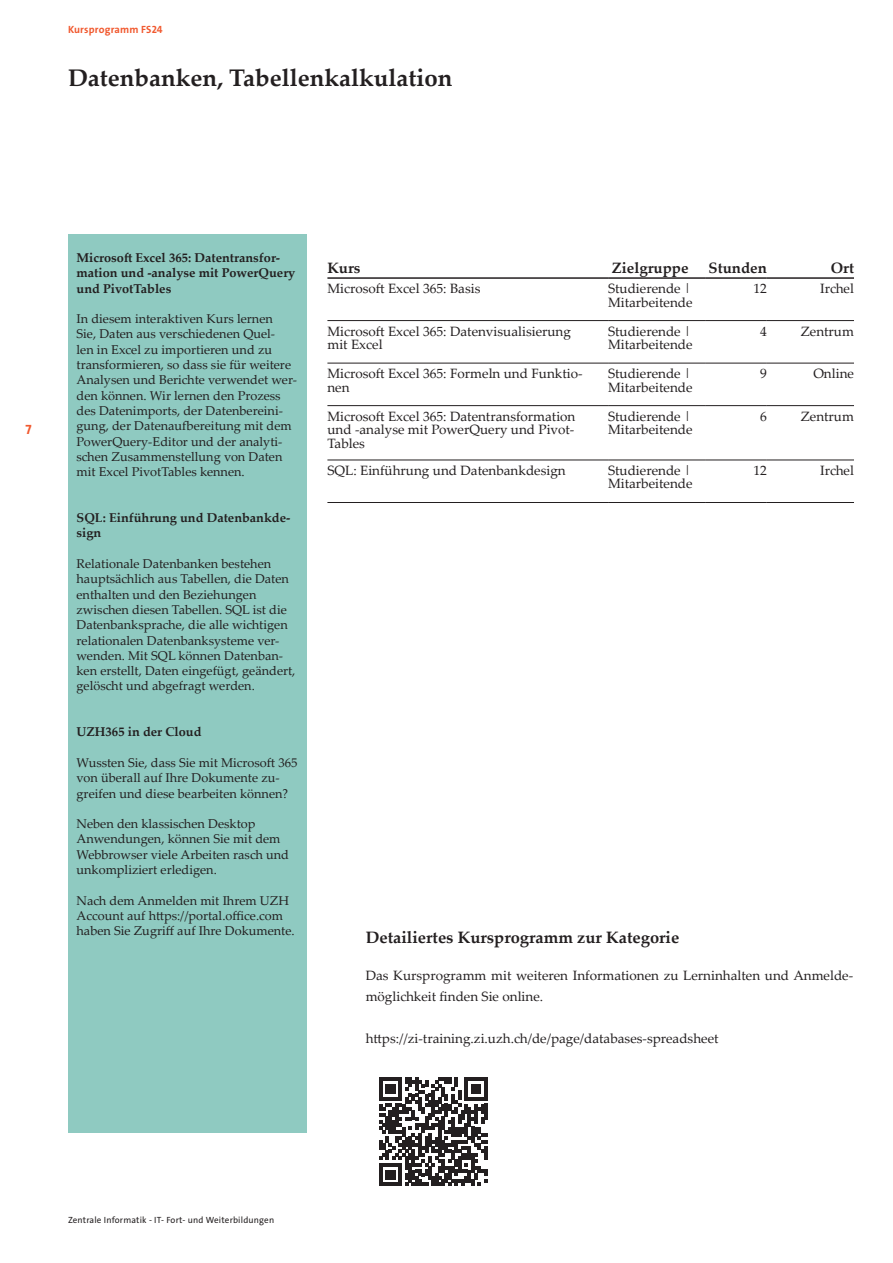
<style>
.page{position:relative;width:893px;height:1263px;background:#fff}
.page>*{position:absolute;margin:0;border:0;box-sizing:border-box;transform-origin:0 0}
.t1{font:700 24px "Palatino Linotype";color:#231f20}
.t2{font:700 16.5px "Palatino Linotype";color:#231f20}
.t3{font:700 15px "Palatino Linotype";color:#231f20}
.t4{font:13.5px/13.5px "Palatino Linotype";color:#231f20}
.t5{font:13.5px "The Sans LP7 Bld";color:#f1592f}
.t6{font:12.75px/15.3px "Palatino Linotype";color:#231f20}
.t7{font:700 12.75px/15.3px "Palatino Linotype";color:#231f20}
.t8{font:10.5px "The Sans LP7 Bld";letter-spacing:.02em;color:#f1592f}
.t9{font:9px "The Sans LP5 Plain";letter-spacing:.02em;color:#231f20}
</style>
<div class="page">
<hr style="left:608px;top:277px;width:98px;height:2px;background:#231f20">
<hr style="left:327px;top:320px;width:281px;height:1px;background:#231f20">
<hr style="left:327px;top:363px;width:281px;height:1px;background:#231f20">
<hr style="left:327px;top:405px;width:281px;height:1px;background:#231f20">
<hr style="left:327px;top:460px;width:281px;height:1px;background:#231f20">
<hr style="left:706px;top:277px;width:61px;height:2px;background:#231f20">
<hr style="left:767px;top:277px;width:87px;height:2px;background:#231f20">
<hr style="left:608px;top:502px;width:98px;height:1px;background:#231f20">
<hr style="left:706px;top:502px;width:61px;height:1px;background:#231f20">
<hr style="left:767px;top:502px;width:87px;height:1px;background:#231f20">
<hr style="left:608px;top:320px;width:98px;height:1px;background:#231f20">
<hr style="left:706px;top:320px;width:61px;height:1px;background:#231f20">
<hr style="left:767px;top:320px;width:87px;height:1px;background:#231f20">
<hr style="left:608px;top:363px;width:98px;height:1px;background:#231f20">
<hr style="left:706px;top:363px;width:61px;height:1px;background:#231f20">
<hr style="left:767px;top:363px;width:87px;height:1px;background:#231f20">
<hr style="left:608px;top:405px;width:98px;height:1px;background:#231f20">
<hr style="left:608px;top:460px;width:98px;height:1px;background:#231f20">
<hr style="left:706px;top:405px;width:61px;height:1px;background:#231f20">
<hr style="left:706px;top:460px;width:61px;height:1px;background:#231f20">
<hr style="left:767px;top:405px;width:87px;height:1px;background:#231f20">
<hr style="left:767px;top:460px;width:87px;height:1px;background:#231f20">
<hr style="left:327px;top:502px;width:281px;height:1px;background:#231f20">
<hr style="left:327px;top:277px;width:281px;height:2px;background:#231f20">
<div style="left:68px;top:234px;width:238px;height:898px;background:#8fcac1"></div>
<svg style="left:379px;top:1077px;width:108px;height:109px"></svg>
<p class="t8" style="left:68px;top:23px;width:96px">Kursprogramm FS24</p>
<h1 class="t1" style="left:68px;top:60px;width:386px">Datenbanken, Tabellenkalkulation</h1>
<p class="t5" style="left:26px;top:421px;width:8px">7</p>
<p class="t7" style="left:77px;top:250px;width:220px">Microsoft Excel 365: Datentransfor&shy;mation und -analyse mit PowerQuery und PivotTables</p>
<p class="t6" style="left:77px;top:311px;width:222px">In diesem interaktiven Kurs lernen<br>Sie, Daten aus verschiedenen Quel-<br>len in Excel zu importieren und zu transformieren, so dass sie für weitere Analysen und Berichte verwendet wer&shy;den können. Wir lernen den Prozess des Datenimports, der Datenbereini&shy;gung, der Datenaufbereitung mit dem PowerQuery-Editor und der analyti&shy;schen Zusammenstellung von Daten mit Excel PivotTables kennen.</p>
<p class="t7" style="left:77px;top:510px;width:215px">SQL: Einführung und Datenbankde&shy;sign</p>
<p class="t6" style="left:77px;top:555px;width:220px">Relationale Datenbanken bestehen hauptsächlich aus Tabellen, die Daten enthalten und den Beziehungen zwischen diesen Tabellen. SQL ist die Datenbanksprache, die alle wichtigen relationalen Datenbanksysteme ver&shy;wenden. Mit SQL können Datenban&shy;ken erstellt, Daten eingefügt, geändert, gelöscht und abgefragt werden.</p>
<p class="t7" style="left:77px;top:724px;width:127px">UZH365 in der Cloud</p>
<p class="t6" style="left:77px;top:754px;width:222px">Wussten Sie, dass Sie mit Microsoft 365 von überall auf Ihre Dokumente zu&shy;greifen und diese bearbeiten können?</p>
<p class="t6" style="left:77px;top:816px;width:214px">Neben den klassischen Desktop<br>Anwendungen, können Sie mit dem<br>Webbrowser viele Arbeiten rasch und unkompliziert erledigen.</p>
<p class="t6" style="left:77px;top:892px;width:220px">Nach dem Anmelden mit Ihrem UZH<br>Account auf https://portal.office.com haben Sie Zugriff auf Ihre Dokumente.</p>
<p class="t3" style="left:327px;top:257px;width:35px">Kurs</p>
<p class="t3" style="left:612px;top:257px;width:78px">Zielgruppe</p>
<p class="t3" style="left:708px;top:257px;width:60px">Stunden</p>
<p class="t3" style="left:831px;top:257px;width:25px">Ort</p>
<p class="t4" style="left:327px;top:281px;width:154px">Microsoft Excel 365: Basis</p>
<p class="t4" style="left:608px;top:281px;width:86px">Studierende |<br>Mitarbeitende</p>
<p class="t4" style="left:753px;top:281px;width:15px">12</p>
<p class="t4" style="left:820px;top:281px;width:35px">Irchel</p>
<p class="t4" style="left:327px;top:324px;width:245px">Microsoft Excel 365: Datenvisualisierung mit Excel</p>
<p class="t4" style="left:608px;top:324px;width:86px">Studierende |<br>Mitarbeitende</p>
<p class="t4" style="left:760px;top:324px;width:8px">4</p>
<p class="t4" style="left:801px;top:324px;width:55px">Zentrum</p>
<p class="t4" style="left:327px;top:366px;width:257px">Microsoft Excel 365: Formeln und Funktio&shy;nen</p>
<p class="t4" style="left:608px;top:366px;width:86px">Studierende |<br>Mitarbeitende</p>
<p class="t4" style="left:760px;top:366px;width:8px">9</p>
<p class="t4" style="left:813px;top:366px;width:42px">Online</p>
<p class="t4" style="left:327px;top:409px;width:250px;text-align:justify">Microsoft Excel 365: Datentransformation und -analyse mit PowerQuery und Pivot-Tables</p>
<p class="t4" style="left:608px;top:409px;width:86px">Studierende |<br>Mitarbeitende</p>
<p class="t4" style="left:760px;top:409px;width:8px">6</p>
<p class="t4" style="left:801px;top:409px;width:55px">Zentrum</p>
<p class="t4" style="left:327px;top:463px;width:240px">SQL: Einführung und Datenbankdesign</p>
<p class="t4" style="left:608px;top:463px;width:86px">Studierende |<br>Mitarbeitende</p>
<p class="t4" style="left:753px;top:463px;width:15px">12</p>
<p class="t4" style="left:820px;top:463px;width:35px">Irchel</p>
<p class="t2" style="left:366px;top:926px;width:315px">Detailiertes Kursprogramm zur Kategorie</p>
<p class="t4" style="left:366px;top:965px;width:489px;line-height:21px">Das Kursprogramm mit weiteren Informationen zu Lerninhalten und Anmelde&shy;möglichkeit finden Sie online.</p>
<p class="t4" style="left:366px;top:1031px;width:354px">https://zi-training.zi.uzh.ch/de/page/databases-spreadsheet</p>
<p class="t9" style="left:68px;top:1214px;width:208px">Zentrale Informatik - IT- Fort- und Weiterbildungen</p>
</div>
